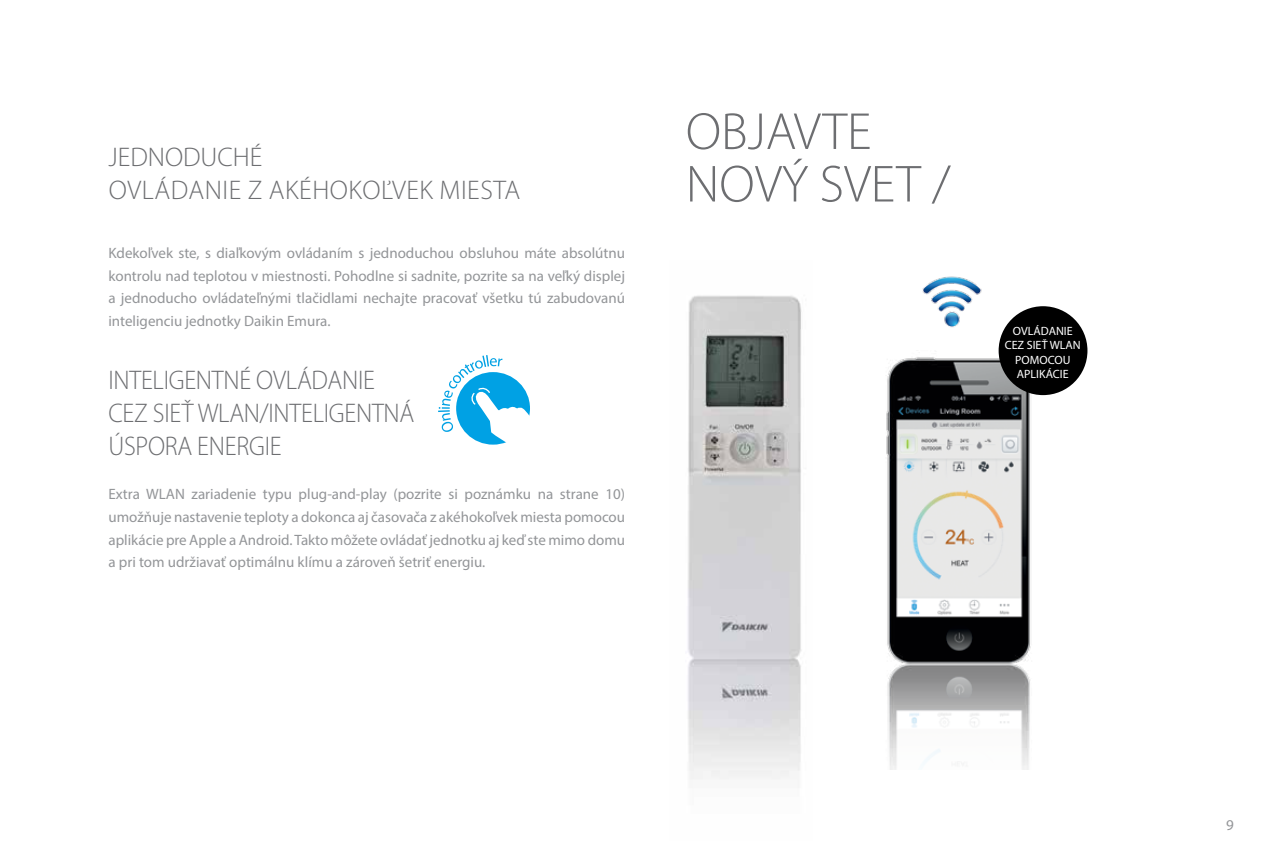
<style>
.page{position:relative;width:1263px;height:851px;background:#fff}
.page>*{position:absolute;margin:0;border:0;box-sizing:border-box;transform-origin:0 0}
.t1{font:300 52.5px/52.5px "Myriad Pro";color:#6d6e71}
.t2{font:300 27px/33px "Myriad Pro";letter-spacing:-.01em;color:#6d6e71;scale:.94 1}
.t3{font:300 27px/33px "Myriad Pro";letter-spacing:-.01em;color:#6d6e71}
.t4{font:15px/22.5px "Myriad Pro";color:#939598;text-align:justify}
.t5{font:12px/14.4px "Myriad Pro";color:#fff;text-align:center}
</style>
<div class="page">
<img style="left:886px;top:326px;width:195px;height:443px">
<img style="left:913px;top:276px;width:79px;height:63px">
<div style="left:999px;top:306px;width:88px;height:89px;background:#000;border-radius:50%"></div>
<img style="left:688px;top:295px;width:114px;height:485px">
<svg style="left:438px;top:355px;width:92px;height:90px"></svg>
<h2 class="t3" style="left:108px;top:141px;width:178px">JEDNODUCHÉ<br>OVLÁDANIE Z AKÉHOKO</h2>
<h2 class="t3" style="left:381px;top:174px;width:73px">ĽVEK MIESTA</h2>
<p class="t4" style="left:108px;top:241px;width:518px">Kdekoľvek ste, s diaľkovým ovládaním s jednoduchou obsluhou máte absolútnu kontrolu nad teplotou v miestnosti. Pohodlne si sadnite, pozrite sa na veľký displej a jednoducho ovládateľnými tlačidlami nechajte pracovať všetku tú zabudovanú inteligenciu jednotky Daikin Emura.</p>
<h2 class="t2" style="left:108px;top:364px;width:327px">INTELIGENTNÉ OVLÁDANIE<br>CEZ SIEŤ WLAN/INTELIGENTNÁ<br>ÚSPORA ENERGIE</h2>
<p class="t4" style="left:108px;top:483px;width:518px">Extra WLAN zariadenie typu plug-and-play (pozrite si poznámku na strane 10) umožňuje nastavenie teploty a dokonca aj časovača z akéhokoľvek miesta pomocou aplikácie pre Apple a Android. Takto môžete ovládať jednotku aj keď ste mimo domu a pri tom udržiavať optimálnu klímu a zároveň šetriť energiu.</p>
<h1 class="t1" style="left:686px;top:106px;width:266px">OBJAVTE<br>NOVÝ SVET /</h1>
<p class="t5" style="left:1005px;top:323px;width:78px">OVLÁDANIE<br>CEZ SIEŤ WLAN<br>POMOCOU<br>APLIKÁCIE</p>
<p class="t4" style="left:1226px;top:813px;width:9px">9</p>
</div>
